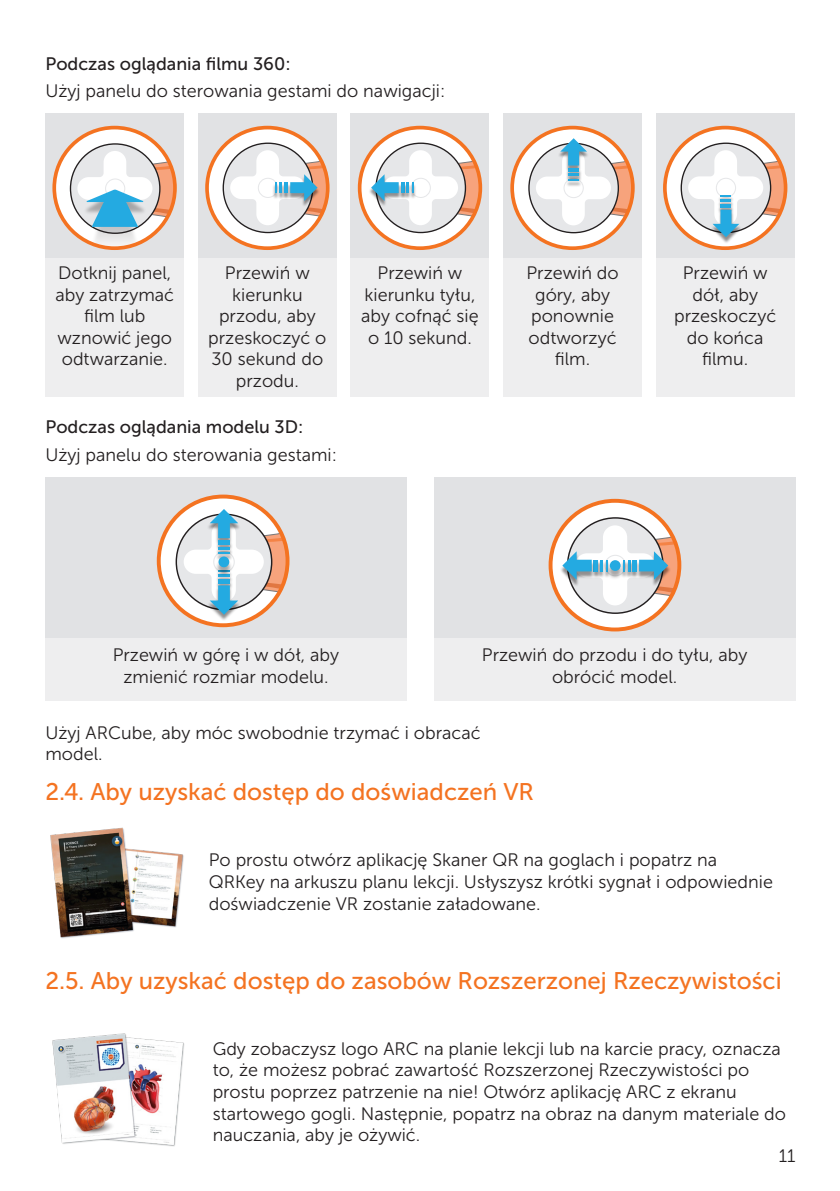
<style>
.page{position:relative;width:840px;height:1191px;background:#fff}
.page>*{position:absolute;margin:0;border:0;box-sizing:border-box;transform-origin:0 0}
.t1{font:24px "Museo Sans 500";color:#f47321}
.t2{font:18px/21.6px "Museo Sans 300";color:#231f20;text-align:center}
.t3{font:18px "Museo Sans 500";color:#231f20}
</style>
<div class="page">
<img style="left:50px;top:827px;width:134px;height:112px">
<img style="left:52px;top:1033px;width:132px;height:114px">
<div style="left:45px;top:477px;width:361px;height:223px;background:#e1e2e4"></div>
<div style="left:434px;top:477px;width:360px;height:223px;background:#e1e2e4"></div>
<div style="left:45px;top:638px;width:361px;height:62px;background:#eeeeef"></div>
<div style="left:434px;top:638px;width:360px;height:62px;background:#eeeeef"></div>
<div style="left:45px;top:113px;width:139px;height:244px;background:#e1e2e4"></div>
<div style="left:198px;top:113px;width:138px;height:244px;background:#e1e2e4"></div>
<div style="left:350px;top:113px;width:139px;height:244px;background:#e1e2e4"></div>
<div style="left:503px;top:113px;width:138px;height:244px;background:#e1e2e4"></div>
<div style="left:655px;top:113px;width:139px;height:244px;background:#e1e2e4"></div>
<div style="left:54px;top:128px;width:121px;height:120px;background:#fff;border-radius:60px"></div>
<img style="left:54px;top:143px;width:111px;height:105px">
<svg style="left:77px;top:151px;width:98px;height:76px"></svg>
<div style="left:52px;top:126px;width:125px;height:124px;border:4px solid #f47321;border-radius:50%"></div>
<svg style="left:207px;top:128px;width:120px;height:120px;background:#faeee7"></svg>
<svg style="left:223px;top:143px;width:89px;height:90px"></svg>
<svg style="left:230px;top:150px;width:97px;height:75px"></svg>
<div style="left:205px;top:126px;width:124px;height:124px;border:4px solid #f47321;border-radius:50%"></div>
<svg style="left:359px;top:128px;width:121px;height:120px;background:#fae9de"></svg>
<svg style="left:376px;top:143px;width:89px;height:90px"></svg>
<img style="left:367px;top:175px;width:4px;height:34px">
<svg style="left:371px;top:150px;width:109px;height:75px"></svg>
<div style="left:357px;top:126px;width:125px;height:124px;border:4px solid #f47321;border-radius:50%"></div>
<svg style="left:512px;top:128px;width:120px;height:120px;background:#fceee5"></svg>
<svg style="left:528px;top:143px;width:90px;height:90px"></svg>
<svg style="left:535px;top:138px;width:97px;height:87px"></svg>
<div style="left:510px;top:126px;width:124px;height:124px;border:4px solid #f47321;border-radius:50%"></div>
<svg style="left:664px;top:128px;width:121px;height:120px;background:#fbe9dd"></svg>
<svg style="left:680px;top:143px;width:90px;height:90px"></svg>
<img style="left:708px;top:237px;width:34px;height:8px">
<svg style="left:687px;top:150px;width:98px;height:87px"></svg>
<div style="left:662px;top:126px;width:125px;height:124px;border:4px solid #f47321;border-radius:50%"></div>
<div style="left:45px;top:258px;width:139px;height:139px;background:#eeeeef"></div>
<div style="left:198px;top:258px;width:138px;height:139px;background:#eeeeef"></div>
<div style="left:350px;top:258px;width:139px;height:139px;background:#eeeeef"></div>
<div style="left:503px;top:258px;width:138px;height:139px;background:#eeeeef"></div>
<div style="left:655px;top:258px;width:139px;height:139px;background:#eeeeef"></div>
<svg style="left:159px;top:496px;width:128px;height:129px"></svg>
<svg style="left:176px;top:514px;width:96px;height:95px"></svg>
<img style="left:172px;top:499px;width:93px;height:22px">
<img style="left:206px;top:615px;width:36px;height:7px">
<svg style="left:183px;top:509px;width:104px;height:106px"></svg>
<div style="left:218px;top:556px;width:11px;height:11px;background:#24aae1;border-radius:50%"></div>
<div style="left:157px;top:494px;width:132px;height:133px;border:4px solid #f47321;border-radius:50%"></div>
<svg style="left:550px;top:501px;width:129px;height:128px;background:#f6e4d9"></svg>
<svg style="left:567px;top:518px;width:95px;height:95px"></svg>
<img style="left:558px;top:551px;width:4px;height:37px">
<svg style="left:562px;top:525px;width:117px;height:80px"></svg>
<img style="left:604px;top:561px;width:21px;height:21px">
<div style="left:609px;top:560px;width:11px;height:11px;background:#24aae1;border-radius:50%"></div>
<div style="left:548px;top:499px;width:133px;height:132px;border:4px solid #f47321;border-radius:50%"></div>
<p class="t3" style="left:45px;top:54px;width:246px">Podczas oglądania filmu 360:</p>
<p class="t2" style="left:45px;top:81px;width:401px">Użyj panelu do sterowania gestami do nawigacji:</p>
<p class="t2" style="left:55px;top:262px;width:120px">Dotknij panel, aby zatrzymać film lub wznowić jego odtwarzanie.</p>
<p class="t2" style="left:208px;top:262px;width:120px">Przewiń w kierunku przodu, aby przeskoczyć o<br>30 sekund do przodu.</p>
<p class="t3" style="left:45px;top:417px;width:259px">Podczas oglądania modelu 3D:</p>
<p class="t2" style="left:45px;top:444px;width:293px">Użyj panelu do sterowania gestami:</p>
<p class="t2" style="left:361px;top:262px;width:119px">Przewiń w kierunku tyłu, aby cofnąć się o 10 sekund.</p>
<p class="t2" style="left:526px;top:262px;width:94px">Przewiń do góry, aby ponownie odtworzyć film.</p>
<p class="t2" style="left:673px;top:262px;width:104px">Przewiń w dół, aby przeskoczyć do końca filmu.</p>
<p class="t2" style="left:113px;top:644px;width:228px">Przewiń w górę i w dół, aby zmienić rozmiar modelu.</p>
<p class="t2" style="left:481px;top:644px;width:267px">Przewiń do przodu i do tyłu, aby obrócić model.</p>
<p class="t2" style="left:45px;top:721px;width:436px;text-align:left">Użyj ARCube, aby móc swobodnie trzymać i obracać model.</p>
<p class="t1" style="left:45px;top:779px;width:490px">2.4. Aby uzyskać dostęp do doświadczeń VR</p>
<p class="t2" style="left:209px;top:849px;width:565px;text-align:left">Po prostu otwórz aplikację Skaner QR na goglach i popatrz na<br>QRKey na arkuszu planu lekcji. Usłyszysz krótki sygnał i odpowiednie doświadczenie VR zostanie załadowane.</p>
<p class="t1" style="left:45px;top:967px;width:737px">2.5. Aby uzyskać dostęp do zasobów Rozszerzonej Rzeczywistości</p>
<p class="t2" style="left:212px;top:1037px;width:574px;text-align:left">Gdy zobaczysz logo ARC na planie lekcji lub na karcie pracy, oznacza to, że możesz pobrać zawartość Rozszerzonej Rzeczywistości po prostu poprzez patrzenie na nie! Otwórz aplikację ARC z ekranu startowego gogli. Następnie, popatrz na obraz na danym materiale do nauczania, aby je ożywić.</p>
<p class="t2" style="left:778px;top:1145px;width:18px">11</p>
</div>
